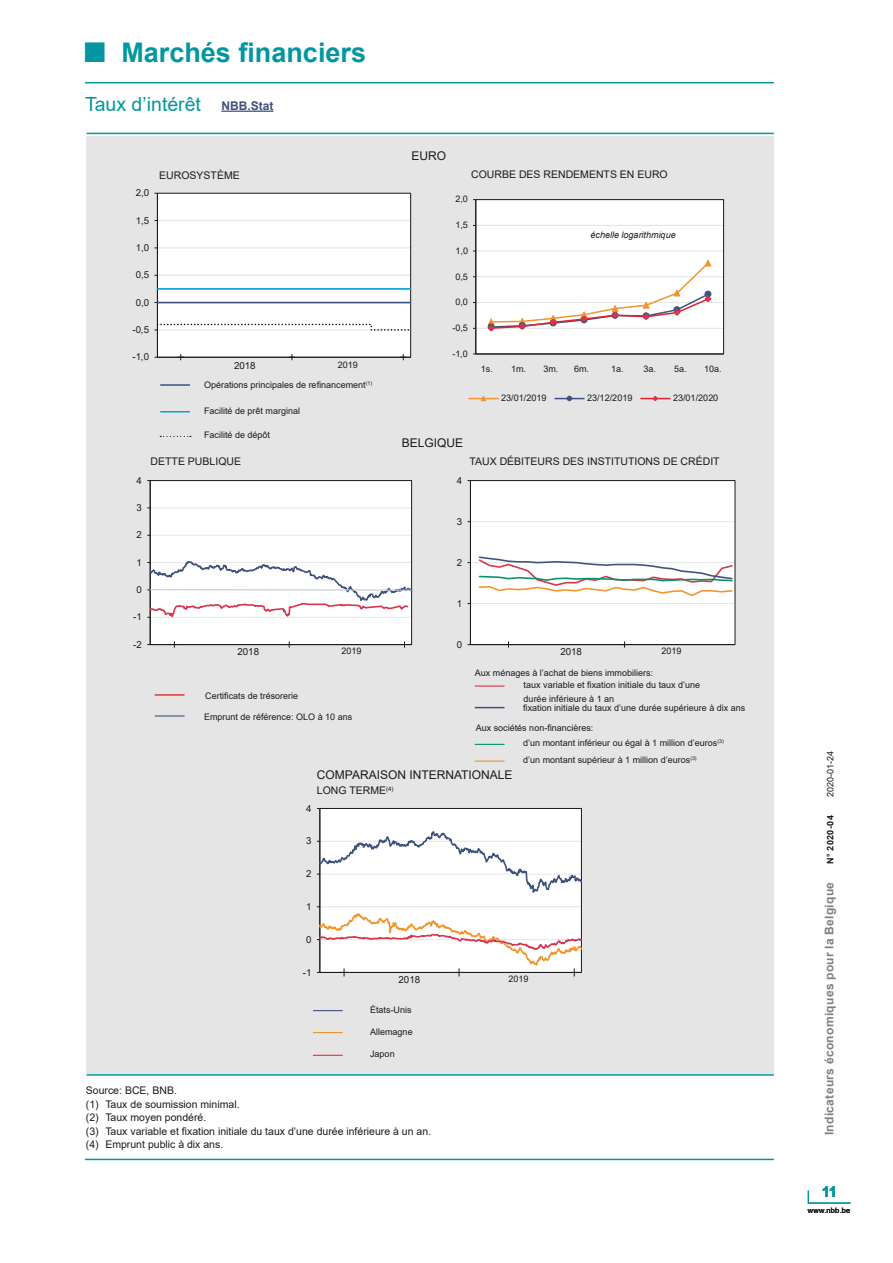
<style>
.page{position:relative;width:893px;height:1263px;background:#fff}
.page>*{position:absolute;margin:0;border:0;box-sizing:border-box;transform-origin:0 0}
.t1{font:700 27px "Arial";color:#0396a0}
.t2{font:19.5px "Arial";color:#0396a0}
.t3{font:700 15px "Arial";color:#0396a0}
.t4{font:12px "Arial";color:#1b1b1d}
.t5{font:700 12px "Arial";letter-spacing:.025em;color:#818084}
.t6{font:700 12px "Arial";color:#40527f}
.t7{font:10.5px/13.5px "Arial";color:#1b1b1d}
.t8{font:9.75px "Arial";color:#1b1b1d}
.t9{font:9.6px "Arial";color:#1b1b1d}
.t10{font:9.15px "Arial";letter-spacing:.005em;color:#1b1b1d}
.t11{font:9px/12.3px "Arial";color:#1b1b1d}
.t12{font:italic 9px "Arial";color:#1b1b1d}
.t13{font:700 9px "Arial";letter-spacing:.04em;color:#1b1b1d}
.t14{font:7.5px "Arial";letter-spacing:.025em;color:#1b1b1d}
</style>
<div class="page">
<div style="left:87px;top:137px;width:687px;height:937px;background:#e5e5e5"></div>
<hr style="left:87px;top:133px;width:687px;height:1px;background:#0396a0">
<hr style="left:87px;top:1074px;width:687px;height:2px;background:#0396a0">
<hr style="left:160px;top:384px;width:30px;height:2px;background:#40527f">
<hr style="left:160px;top:411px;width:30px;height:1px;background:#00a6d6">
<svg style="left:160px;top:436px;width:31px;height:1px"></svg>
<hr style="left:155px;top:694px;width:30px;height:2px;background:#e63536">
<hr style="left:155px;top:715px;width:30px;height:1px;background:#40527f">
<svg style="left:475px;top:707px;width:29px;height:1px"></svg>
<hr style="left:475px;top:685px;width:29px;height:2px;background:#da3449">
<svg style="left:475px;top:744px;width:29px;height:1px"></svg>
<hr style="left:475px;top:760px;width:29px;height:2px;background:#f0922f">
<hr style="left:313px;top:1010px;width:30px;height:1px;background:#40527f">
<hr style="left:313px;top:1032px;width:30px;height:1px;background:#f0922f">
<hr style="left:313px;top:1055px;width:30px;height:1px;background:#e63536">
<div style="left:157px;top:193px;width:254px;height:164px;background:#fff"></div>
<hr style="left:157px;top:275px;width:254px;height:1px;background:#e4e6e7">
<hr style="left:157px;top:247px;width:254px;height:1px;background:#e4e6e7">
<hr style="left:157px;top:220px;width:254px;height:1px;background:#e4e6e7">
<div style="left:157px;top:193px;width:254px;height:164px;border:1px solid #1b1b1d"></div>
<hr style="left:157px;top:193px;width:1px;height:164px;background:#1b1b1d">
<hr style="left:157px;top:357px;width:254px;height:1px;background:#1b1b1d">
<svg style="left:155px;top:301px;width:257px;height:3px"></svg>
<svg style="left:157px;top:287px;width:255px;height:3px"></svg>
<svg style="left:155px;top:323px;width:257px;height:8px"></svg>
<svg style="left:178px;top:354px;width:6px;height:6px"></svg>
<svg style="left:289px;top:354px;width:6px;height:6px"></svg>
<svg style="left:400px;top:354px;width:6px;height:6px"></svg>
<div style="left:150px;top:481px;width:262px;height:164px;background:#fff"></div>
<hr style="left:150px;top:535px;width:262px;height:1px;background:#e4e6e7">
<hr style="left:150px;top:507px;width:262px;height:1px;background:#e4e6e7">
<div style="left:150px;top:480px;width:262px;height:165px;border:1px solid #1b1b1d"></div>
<hr style="left:150px;top:481px;width:1px;height:164px;background:#1b1b1d">
<hr style="left:150px;top:644px;width:262px;height:1px;background:#1b1b1d">
<svg style="left:171px;top:641px;width:6px;height:7px"></svg>
<svg style="left:286px;top:641px;width:6px;height:7px"></svg>
<svg style="left:401px;top:641px;width:7px;height:7px"></svg>
<svg style="left:147px;top:557px;width:266px;height:65px"></svg>
<div style="left:470px;top:481px;width:265px;height:164px;background:#fff"></div>
<hr style="left:470px;top:603px;width:265px;height:1px;background:#e4e6e7">
<hr style="left:470px;top:562px;width:265px;height:1px;background:#e4e6e7">
<hr style="left:470px;top:521px;width:265px;height:1px;background:#e4e6e7">
<div style="left:470px;top:480px;width:265px;height:165px;border:1px solid #1b1b1d"></div>
<hr style="left:470px;top:481px;width:1px;height:164px;background:#1b1b1d">
<hr style="left:470px;top:644px;width:265px;height:1px;background:#1b1b1d">
<svg style="left:478px;top:555px;width:256px;height:42px"></svg>
<svg style="left:505px;top:641px;width:7px;height:7px"></svg>
<svg style="left:621px;top:641px;width:7px;height:7px"></svg>
<div style="left:320px;top:808px;width:261px;height:164px;background:#fff"></div>
<hr style="left:320px;top:808px;width:1px;height:164px;background:#1b1b1d">
<svg style="left:317px;top:827px;width:265px;height:149px"></svg>
<div style="left:476px;top:200px;width:248px;height:154px;background:#fff"></div>
<hr style="left:476px;top:328px;width:248px;height:1px;background:#e4e6e7">
<hr style="left:476px;top:302px;width:248px;height:1px;background:#e4e6e7">
<hr style="left:476px;top:276px;width:248px;height:1px;background:#e4e6e7">
<hr style="left:476px;top:250px;width:248px;height:2px;background:#e4e6e7">
<hr style="left:476px;top:225px;width:248px;height:1px;background:#e4e6e7">
<div style="left:476px;top:199px;width:248px;height:155px;border:1px solid #1b1b1d"></div>
<hr style="left:476px;top:200px;width:1px;height:154px;background:#1b1b1d">
<hr style="left:476px;top:354px;width:248px;height:1px;background:#1b1b1d">
<svg style="left:487px;top:259px;width:225px;height:73px"></svg>
<svg style="left:469px;top:396px;width:29px;height:5px"></svg>
<svg style="left:555px;top:396px;width:29px;height:5px"></svg>
<svg style="left:641px;top:396px;width:29px;height:5px"></svg>
<hr style="left:85px;top:82px;width:689px;height:1px;background:#0396a0">
<hr style="left:85px;top:1159px;width:689px;height:1px;background:#0396a0">
<svg style="left:808px;top:1191px;width:1px;height:12px"></svg>
<hr style="left:808px;top:1203px;width:42px;height:1px;background:#0396a0">
<hr style="left:221px;top:111px;width:52px;height:1px;background:#40527f">
<h1 class="t1" style="left:121px;top:34px;width:246px">Marchés financiers</h1>
<h2 class="t2" style="left:85px;top:91px;width:117px">Taux d’intérêt</h2>
<h3 class="t6" style="left:221px;top:97px;width:53px">NBB.Stat</h3>
<h3 class="t4" style="left:411px;top:147px;width:36px">EURO</h3>
<p class="t7" style="left:159px;top:169px;width:82px">EUROSYSTÈME</p>
<p class="t7" style="left:471px;top:168px;width:198px">COURBE DES RENDEMENTS EN EURO</p>
<p class="t9" style="left:136px;top:186px;width:15px">2,0</p>
<p class="t11" style="left:455px;top:193px;width:14px">2,0</p>
<p class="t9" style="left:136px;top:214px;width:15px">1,5</p>
<p class="t11" style="left:455px;top:219px;width:14px">1,5</p>
<p class="t12" style="left:591px;top:229px;width:87px">échelle logarithmique</p>
<p class="t9" style="left:136px;top:241px;width:15px">1,0</p>
<p class="t10" style="left:455px;top:244px;width:14px">1,0</p>
<p class="t9" style="left:136px;top:268px;width:15px">0,5</p>
<p class="t11" style="left:455px;top:270px;width:14px">0,5</p>
<p class="t9" style="left:136px;top:296px;width:15px">0,0</p>
<p class="t11" style="left:455px;top:296px;width:14px">0,0</p>
<p class="t9" style="left:133px;top:323px;width:18px">-0,5</p>
<p class="t10" style="left:452px;top:322px;width:17px">-0,5</p>
<p class="t9" style="left:133px;top:350px;width:18px">-1,0</p>
<p class="t8" style="left:234px;top:358px;width:23px">2018</p>
<p class="t11" style="left:338px;top:358px;width:22px">2019</p>
<p class="t11" style="left:452px;top:347px;width:17px">-1,0</p>
<p class="t11" style="left:481px;top:363px;width:47px">1s. 1m.</p>
<p class="t11" style="left:543px;top:363px;width:47px">3m. 6m.</p>
<p class="t11" style="left:611px;top:363px;width:46px">1a. 3a.</p>
<p class="t11" style="left:674px;top:363px;width:49px">5a. 10a.</p>
<p class="t9" style="left:137px;top:474px;width:7px">4</p>
<p class="t9" style="left:137px;top:501px;width:7px">3</p>
<p class="t9" style="left:137px;top:528px;width:7px">2</p>
<p class="t9" style="left:137px;top:556px;width:7px">1</p>
<p class="t9" style="left:137px;top:583px;width:7px">0</p>
<p class="t9" style="left:133px;top:610px;width:10px">-1</p>
<p class="t9" style="left:133px;top:638px;width:10px">-2</p>
<p class="t11" style="left:204px;top:379px;width:169px">Opérations principales de refinancement<sup>(1)</sup></p>
<p class="t11" style="left:204px;top:405px;width:98px">Facilité de prêt marginal</p>
<p class="t11" style="left:204px;top:429px;width:68px">Facilité de dépôt</p>
<p class="t7" style="left:151px;top:454px;width:92px">DETTE PUBLIQUE</p>
<p class="t7" style="left:470px;top:454px;width:252px">TAUX DÉBITEURS DES INSTITUTIONS DE CRÉDIT</p>
<p class="t10" style="left:501px;top:392px;width:47px">23/01/2019</p>
<p class="t10" style="left:587px;top:392px;width:47px">23/12/2019</p>
<p class="t10" style="left:673px;top:392px;width:47px">23/01/2020</p>
<h3 class="t4" style="left:402px;top:435px;width:63px">BELGIQUE</h3>
<p class="t9" style="left:457px;top:474px;width:7px">4</p>
<p class="t9" style="left:457px;top:515px;width:7px">3</p>
<p class="t9" style="left:457px;top:556px;width:7px">2</p>
<p class="t8" style="left:237px;top:645px;width:23px">2018</p>
<p class="t11" style="left:341px;top:645px;width:22px">2019</p>
<p class="t11" style="left:205px;top:689px;width:95px">Certificats de trésorerie</p>
<p class="t11" style="left:204px;top:711px;width:150px">Emprunt de référence: OLO à 10 ans</p>
<p class="t9" style="left:457px;top:597px;width:7px">1</p>
<p class="t9" style="left:457px;top:638px;width:7px">0</p>
<p class="t8" style="left:560px;top:645px;width:23px">2018</p>
<p class="t11" style="left:661px;top:645px;width:22px">2019</p>
<p class="t11" style="left:524px;top:666px;width:178px;text-indent:-49px">Aux ménages à l’achat de biens immobiliers:<br>taux variable et fixation initiale du taux d’une</p>
<p class="t11" style="left:523px;top:694px;width:224px;line-height:9.6px">durée inférieure à 1 an<br>fixation initiale du taux d’une durée supérieure à dix ans</p>
<p class="t11" style="left:523px;top:720px;width:202px;line-height:15.1px;text-indent:-47px">Aux sociétés non-financières:<br>d’un montant inférieur ou égal à 1 million d’euros<sup>(3)</sup></p>
<p class="t11" style="left:523px;top:753px;width:175px">d’un montant supérieur à 1 million d’euros<sup>(3)</sup></p>
<h3 class="t4" style="left:317px;top:767px;width:197px">COMPARAISON INTERNATIONALE</h3>
<p class="t7" style="left:317px;top:784px;width:78px">LONG TERME<sup>(4)</sup></p>
<p class="t9" style="left:306px;top:801px;width:7px">4</p>
<p class="t9" style="left:306px;top:834px;width:7px">3</p>
<p class="t9" style="left:306px;top:867px;width:7px">2</p>
<p class="t9" style="left:306px;top:900px;width:7px">1</p>
<p class="t9" style="left:306px;top:933px;width:7px">0</p>
<p class="t9" style="left:303px;top:965px;width:10px">-1</p>
<p class="t8" style="left:399px;top:972px;width:23px">2018</p>
<p class="t11" style="left:509px;top:973px;width:22px">2019</p>
<p class="t11" style="left:370px;top:1004px;width:43px">États-Unis</p>
<p class="t11" style="left:370px;top:1025px;width:44px">Allemagne</p>
<p class="t11" style="left:370px;top:1048px;width:26px">Japon</p>
<p class="t7" style="left:86px;top:1083px;width:347px">Source: BCE, BNB.<br>(1) Taux de soumission minimal.<br>(2) Taux moyen pondéré.<br>(3) Taux variable et fixation initiale du taux d’une durée inférieure à un an. (4) Emprunt public à dix ans.</p>
<p class="t11" style="left:824px;top:797px;width:48px;rotate:-90deg">2020-01-24</p>
<p class="t13" style="left:824px;top:864px;width:50px;rotate:-90deg">N° 2020-04</p>
<h3 class="t5" style="left:821px;top:1135px;width:255px;rotate:-90deg">Indicateurs économiques pour la Belgique</h3>
<h3 class="t3" style="left:821px;top:1181px;width:17px">11</h3>
<p class="t14" style="left:808px;top:1205px;width:44px">www.nbb.be</p>
</div>
